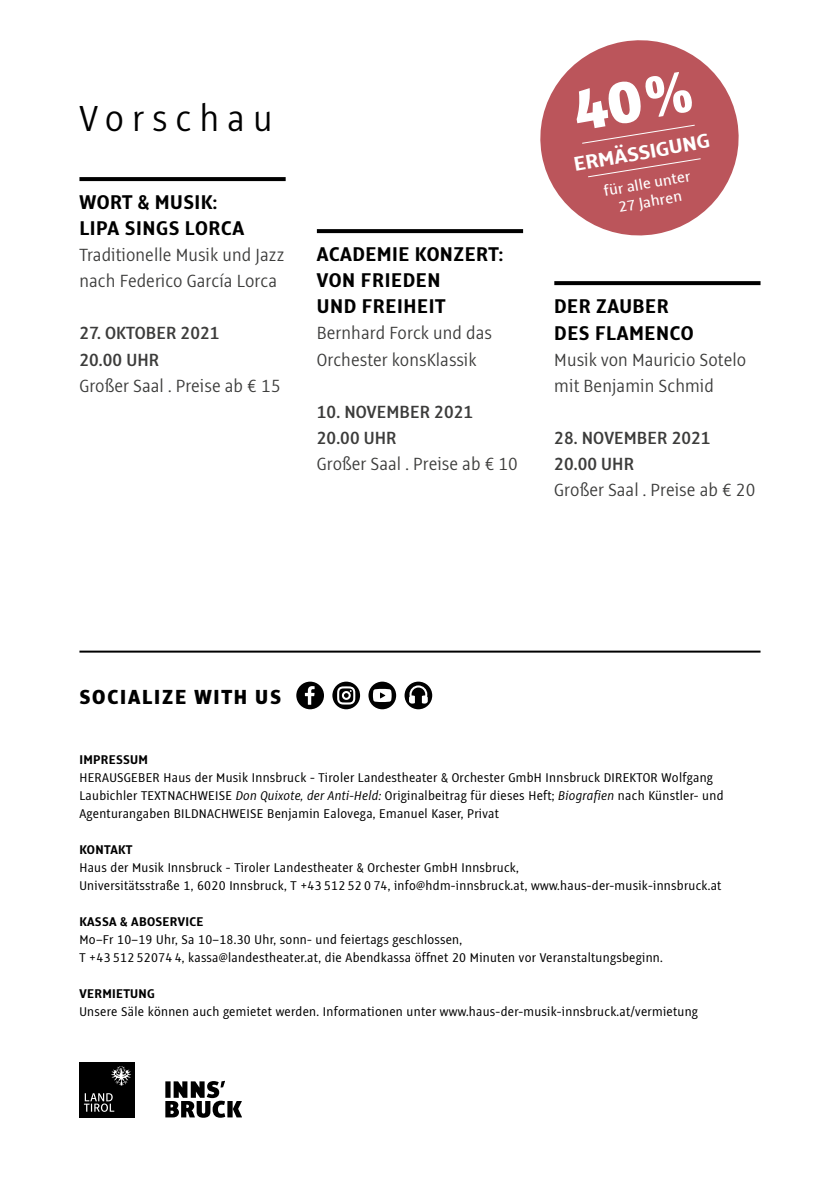
<style>
.page{position:relative;width:840px;height:1191px;background:#fff}
.page>*{position:absolute;margin:0;border:0;box-sizing:border-box;transform-origin:0 0}
.t1{font:300 40px "Alto Con";letter-spacing:.2em;color:#000}
.t2{font:700 22px/26px "Alto Con";letter-spacing:.025em;color:#000}
.t3{font:800 22px "Alto Con";letter-spacing:.08em;color:#000}
.t4{font:700 22px "Alto Con";color:#fff;scale:1.09 1}
.t5{font:300 19.6px/26px "Alto Con";letter-spacing:.005em;color:#3c3c3b}
.t6{font:600 19.6px/26px "Alto Con";letter-spacing:.005em;color:#3c3c3b}
.t7{font:500 16px "Alto Con";color:#fff;scale:1.09 1}
.t8{font:14px/18px "Alto Con Normal";letter-spacing:.02em;color:#000}
.t9{font:700 14px "Alto Con";letter-spacing:.02em;color:#000}
.s1{font-style:italic}
</style>
<div class="page">
<hr style="left:79px;top:650px;width:681px;height:2px;background:#000">
<svg style="left:540px;top:40px;width:199px;height:196px;fill:#bb555b"></svg>
<svg style="left:587px;top:158px;width:114px;height:20px;background:#be5d63"></svg>
<svg style="left:79px;top:177px;width:206px;height:4px"></svg>
<svg style="left:317px;top:229px;width:206px;height:4px"></svg>
<svg style="left:554px;top:281px;width:206px;height:4px"></svg>
<svg style="left:368px;top:681px;width:28px;height:28px"></svg>
<svg style="left:332px;top:681px;width:28px;height:28px"></svg>
<svg style="left:296px;top:681px;width:28px;height:28px"></svg>
<svg style="left:404px;top:681px;width:28px;height:28px"></svg>
<svg style="left:165px;top:1080px;width:77px;height:37px"></svg>
<div style="left:79px;top:1061px;width:56px;height:56px;background:#000"></div>
<svg style="left:111px;top:1066px;width:20px;height:20px"></svg>
<svg style="left:84px;top:1093px;width:30px;height:18px"></svg>
<div style="left:571px;top:70px;width:124px;height:74px;background:#bb555b"></div>
<h1 class="t1" style="left:79px;top:94px;width:194px">Vorschau</h1>
<h2 class="t4" style="left:571px;top:151px;width:128px;rotate:-10deg">ERMÄSSIGUNG</h2>
<p class="t7" style="left:602px;top:181px;width:82px;rotate:-10deg">für alle unter</p>
<h2 class="t2" style="left:79px;top:189px;width:139px">WORT &amp; MUSIK:</h2>
<p class="t7" style="left:616px;top:197px;width:60px;rotate:-10deg">27 Jahren</p>
<h2 class="t2" style="left:79px;top:215px;width:166px">LIPA SINGS LORCA</h2>
<h3 class="t5" style="left:79px;top:242px;width:206px">Traditionelle Musik und Jazz nach Federico García Lorca</h3>
<h3 class="t6" style="left:79px;top:320px;width:141px">27. OKTOBER 2021<br>20.00 UHR</h3>
<h3 class="t5" style="left:79px;top:372px;width:202px">Großer Saal . Preise ab € 15</h3>
<h2 class="t2" style="left:317px;top:241px;width:188px">ACADEMIE KONZERT:<br>VON FRIEDEN<br>UND FREIHEIT</h2>
<h3 class="t5" style="left:317px;top:320px;width:176px">Bernhard Forck und das<br>Orchester konsKlassik</h3>
<h3 class="t6" style="left:317px;top:398px;width:158px">10. NOVEMBER 2021<br>20.00 UHR</h3>
<h3 class="t5" style="left:317px;top:450px;width:202px">Großer Saal . Preise ab € 10</h3>
<h2 class="t2" style="left:554px;top:293px;width:141px">DER ZAUBER<br>DES FLAMENCO</h2>
<h3 class="t5" style="left:554px;top:346px;width:193px">Musik von Mauricio Sotelo mit Benjamin Schmid</h3>
<h3 class="t6" style="left:554px;top:424px;width:158px">28. NOVEMBER 2021<br>20.00 UHR</h3>
<h3 class="t5" style="left:554px;top:476px;width:202px">Großer Saal . Preise ab € 20</h3>
<h2 class="t3" style="left:79px;top:683px;width:203px">SOCIALIZE WITH US</h2>
<p class="t9" style="left:79px;top:750px;width:70px">IMPRESSUM</p>
<p class="t8" style="left:79px;top:768px;width:645px">HERAUSGEBER Haus der Musik Innsbruck - Tiroler Landestheater &amp; Orchester GmbH Innsbruck DIREKTOR Wolfgang<br>Laubichler TEXTNACHWEISE <span class="s1">Don Quixote, der Anti-Held:</span> Originalbeitrag für dieses Heft; <span class="s1">Biografien</span> nach Künstler- und<br>Agenturangaben BILDNACHWEISE Benjamin Ealovega, Emanuel Kaser, Privat</p>
<p class="t9" style="left:79px;top:840px;width:54px">KONTAKT</p>
<p class="t8" style="left:79px;top:858px;width:643px">Haus der Musik Innsbruck - Tiroler Landestheater &amp; Orchester GmbH Innsbruck,<br>Universitätsstraße 1, 6020 Innsbruck, T +43 512 52 0 74, info@hdm-innsbruck.at, www.haus-der-musik-innsbruck.at</p>
<p class="t9" style="left:79px;top:912px;width:125px">KASSA &amp; ABOSERVICE</p>
<p class="t8" style="left:79px;top:930px;width:584px">Mo–Fr 10–19 Uhr, Sa 10–18.30 Uhr, sonn- und feiertags geschlossen,<br>T +43 512 52074 4, kassa@landestheater.at, die Abendkassa öffnet 20 Minuten vor Veranstaltungsbeginn.</p>
<p class="t9" style="left:79px;top:984px;width:77px">VERMIETUNG</p>
<p class="t8" style="left:79px;top:1002px;width:619px">Unsere Säle können auch gemietet werden. Informationen unter www.haus-der-musik-innsbruck.at/vermietung</p>
</div>
